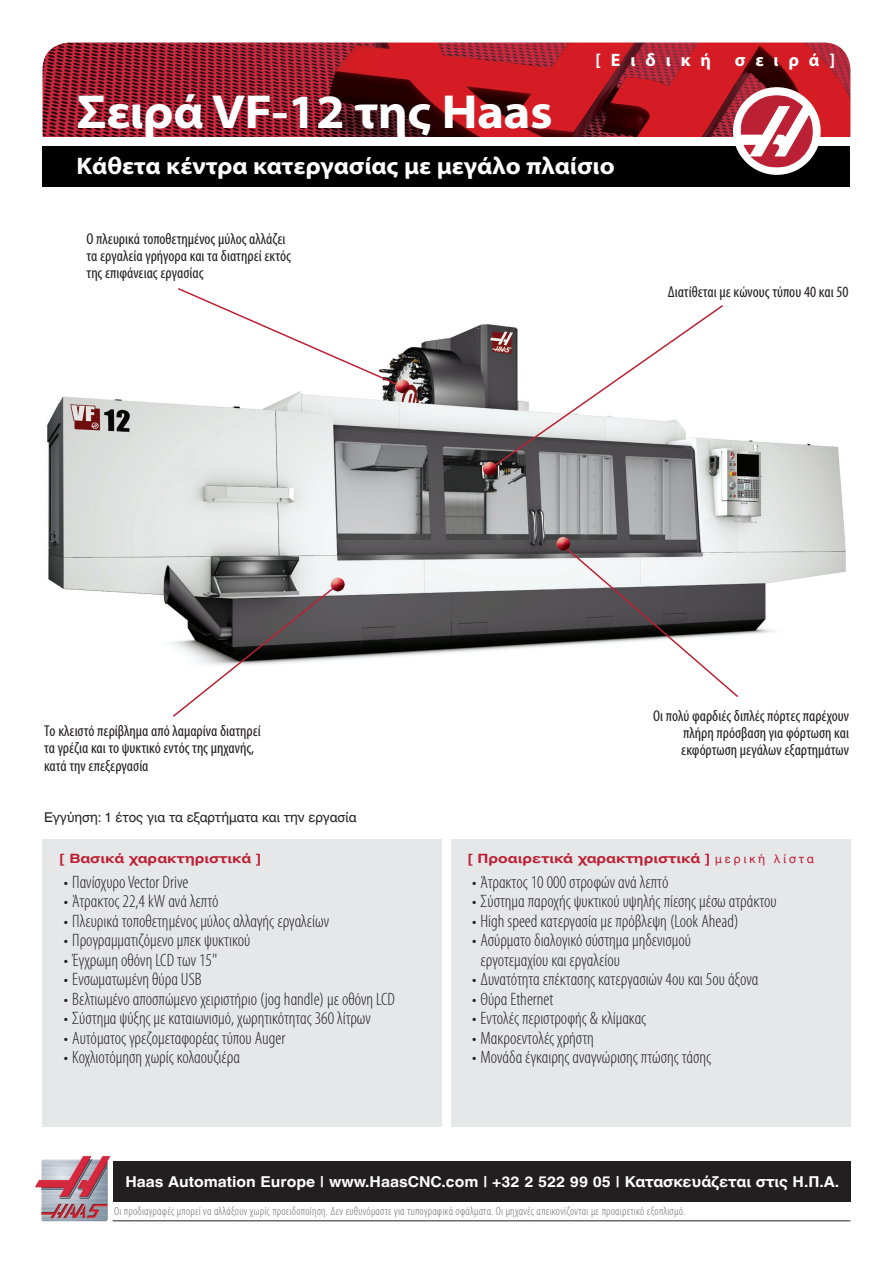
<style>
.page{position:relative;width:893px;height:1263px;background:#fff}
.page>*{position:absolute;margin:0;border:0;box-sizing:border-box;transform-origin:0 0}
.Title_1{font:700 semi-expanded 48px "Myriad Pro";letter-spacing:-.01em;color:#fff}
.Title_2{font:700 semi-expanded 24px "Myriad Pro";color:#fff}
.t1{font:300 condensed 18px/19.5px "Myriad Pro";color:#231f20}
.Special_Series{font:700 18px "Myriad Pro";letter-spacing:.55em;color:#fff}
.Callout_L{font:condensed 15.75px/17.2px "Myriad Pro";color:#231f20}
.Callout_R{font:condensed 15.75px/17.2px "Myriad Pro";color:#231f20;text-align:justify}
.t2{font:700 15px "Helvetica World";color:#fff;scale:1.05 1}
.Warranty{font:13.5px "Helvetica World";color:#231f20}
.Heading_1{font:700 12.9px "Helvetica World";color:#bc2034;scale:1.22 1}
.Disclaimer{font:300 condensed 12px "Myriad Pro";letter-spacing:.02em;color:#6c6d70}
.s1{font-family:"Helvetica";font-weight:400;font-size:12px}
</style>
<div class="page">
<div style="left:113px;top:1161px;width:737px;height:40px;background:#231f20"></div>
<img style="left:43px;top:43px;width:807px;height:94px">
<div style="left:43px;top:146px;width:807px;height:41px;background:#000001"></div>
<img style="left:35px;top:1156px;width:75px;height:65px">
<hr style="left:113px;top:1220px;width:737px;height:1px;background:#231f20">
<div style="left:733px;top:87px;width:88px;height:88px;background:#fff;border-radius:50%"></div>
<svg style="left:741px;top:95px;width:72px;height:72px"></svg>
<div style="left:43px;top:840px;width:399px;height:287px;background:#e6e7e9"></div>
<div style="left:451px;top:840px;width:399px;height:287px;background:#e6e7e9"></div>
<img style="left:47px;top:324px;width:799px;height:336px">
<svg style="left:491px;top:305px;width:234px;height:164px"></svg>
<svg style="left:563px;top:545px;width:177px;height:152px"></svg>
<svg style="left:171px;top:583px;width:168px;height:134px"></svg>
<img style="left:556px;top:537px;width:14px;height:14px">
<img style="left:483px;top:462px;width:14px;height:14px">
<img style="left:331px;top:577px;width:14px;height:14px">
<svg style="left:176px;top:288px;width:229px;height:101px"></svg>
<img style="left:396px;top:379px;width:13px;height:14px">
<p class="Special_Series" style="left:595px;top:50px;width:117px">[Ειδική</p>
<p class="Special_Series" style="left:735px;top:50px;width:102px">σειρά]</p>
<p class="Title_1" style="left:77px;top:85px;width:478px">Σειρά VF-12 της Haas</p>
<p class="Title_2" style="left:77px;top:152px;width:540px">Κάθετα κέντρα κατεργασίας με μεγάλο πλαίσιο</p>
<p class="Callout_L" style="left:87px;top:230px;width:206px">Ο πλευρικά τοποθετημένος μύλος αλλάζει τα εργαλεία γρήγορα και τα διατηρεί εκτός της επιφάνειας εργασίας</p>
<p class="Callout_R" style="left:668px;top:283px;width:182px">Διατίθεται με κώνους τύπου 40 και 50</p>
<p class="Callout_L" style="left:44px;top:722px;width:218px">Το κλειστό περίβλημα από λαμαρίνα διατηρεί τα γρέζια και το ψυκτικό εντός της μηχανής, κατά την επεξεργασία</p>
<p class="Warranty" style="left:44px;top:809px;width:314px">Εγγύηση: 1 έτος για τα εξαρτήματα και την εργασία</p>
<p class="Heading_1" style="left:60px;top:851px;width:167px">[ Βασικά χαρακτηριστικά ]</p>
<p class="t1" style="left:64px;top:872px;width:126px">• Πανίσχυρο Vector Drive</p>
<p class="t1" style="left:64px;top:892px;width:156px">• Άτρακτος 22,4 kW ανά λεπτό</p>
<p class="t1" style="left:64px;top:911px;width:267px">• Πλευρικά τοποθετημένος μύλος αλλαγής εργαλείων</p>
<p class="t1" style="left:64px;top:931px;width:188px">• Προγραμματιζόμενο μπεκ ψυκτικού</p>
<p class="t1" style="left:64px;top:950px;width:155px">• Έγχρωμη οθόνη LCD των 15"</p>
<p class="t1" style="left:64px;top:970px;width:139px">• Ενσωματωμένη θύρα USB</p>
<p class="t1" style="left:64px;top:989px;width:333px">• Βελτιωμένο αποσπώμενο χειριστήριο (jog hαndle) με οθόνη LCD</p>
<p class="t1" style="left:64px;top:1009px;width:309px">• Σύστημα ψύξης με καταιωνισμό, χωρητικότητας 360 λίτρων</p>
<p class="t1" style="left:64px;top:1028px;width:223px">• Αυτόματος γρεζομεταφορέας τύπου Auger</p>
<p class="t1" style="left:64px;top:1048px;width:178px">• Κοχλιοτόμηση χωρίς κολαουζιέρα</p>
<p class="Callout_R" style="left:681px;top:707px;width:169px;text-indent:-28px">Οι πολύ φαρδιές διπλές πόρτες παρέχουν πλήρη πρόσβαση για φόρτωση και εκφόρτωση μεγάλων εξαρτημάτων</p>
<p class="Heading_1" style="left:468px;top:851px;width:285px">[ Προαιρετικά χαρακτηριστικά ] <span class="s1">μ ε ρ ι κ ή λ ί σ τ α</span></p>
<p class="t1" style="left:472px;top:872px;width:198px">• Άτρακτος 10 000 στροφών ανά λεπτό</p>
<p class="t1" style="left:472px;top:892px;width:306px">• Σύστημα παροχής ψυκτικού υψηλής πίεσης μέσω ατράκτου</p>
<p class="t1" style="left:472px;top:911px;width:268px">• High speed κατεργασία με πρόβλεψη (Look Ahead)</p>
<p class="t1" style="left:480px;top:931px;width:212px;text-indent:-9px">• Ασύρματο διαλογικό σύστημα μηδενισμού εργοτεμαχίου και εργαλείου</p>
<p class="t1" style="left:472px;top:970px;width:288px">• Δυνατότητα επέκτασης κατεργασιών 4ου και 5ου άξονα</p>
<p class="t1" style="left:472px;top:989px;width:83px">• Θύρα Ethernet</p>
<p class="t1" style="left:472px;top:1009px;width:176px">• Εντολές περιστροφής &amp; κλίμακας</p>
<p class="t1" style="left:472px;top:1028px;width:123px">• Μακροεντολές χρήστη</p>
<p class="t1" style="left:472px;top:1048px;width:241px">• Μονάδα έγκαιρης αναγνώρισης πτώσης τάσης</p>
<p class="t2" style="left:125px;top:1172px;width:681px">Haas Automation Europe | www.HaasCNC.com | +32 2 522 99 05 | Κατασκευάζεται στις Η.Π.Α.</p>
<p class="Disclaimer" style="left:114px;top:1204px;width:572px">Οι προδιαγραφές μπορεί να αλλάξουν χωρίς προειδοποίηση. Δεν ευθυνόμαστε για τυπογραφικά σφάλματα. Οι μηχανές απεικονίζονται με προαιρετικό εξοπλισμό.</p>
</div>
